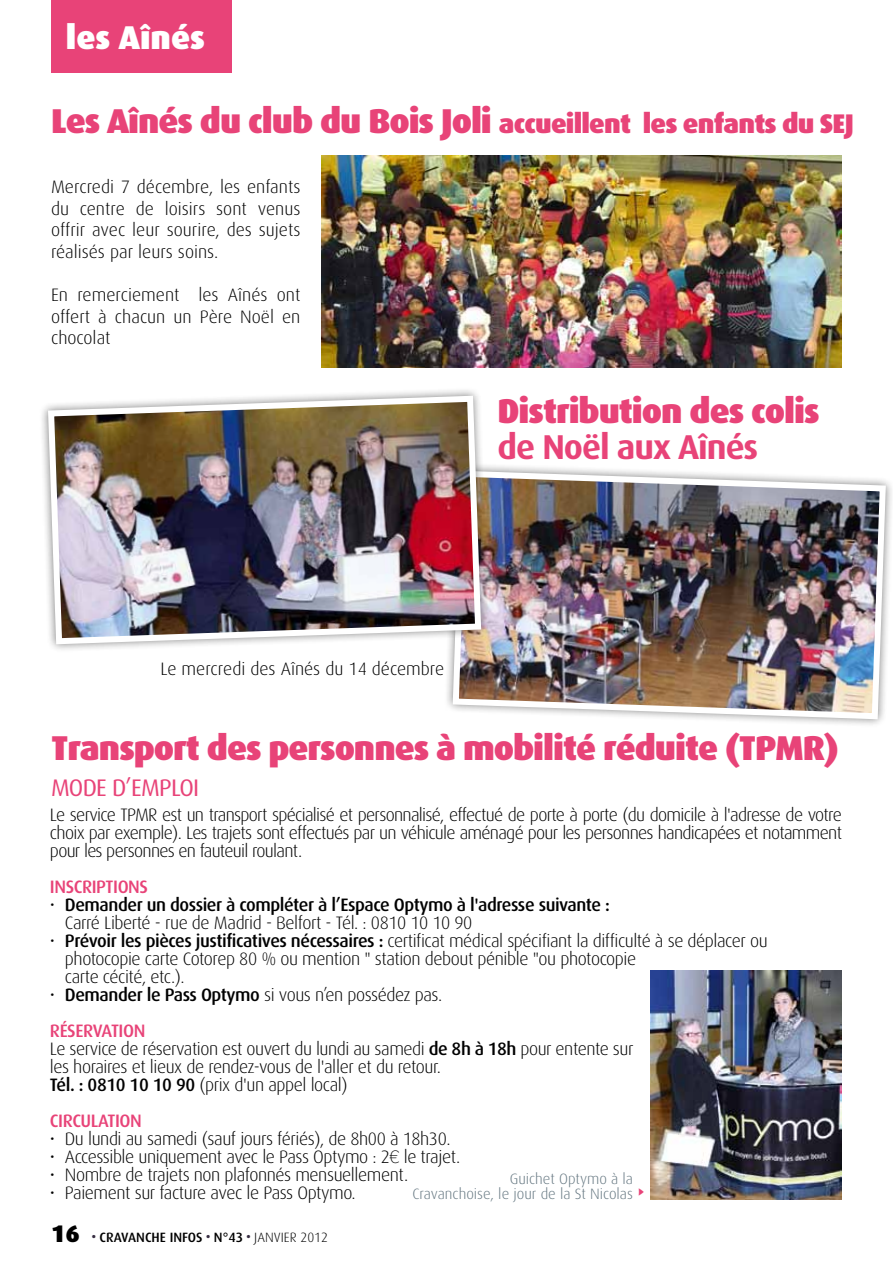
<style>
.page{position:relative;width:893px;height:1263px;background:#fff}
.page>*{position:absolute;margin:0;border:0;box-sizing:border-box;transform-origin:0 0}
.t1{font:900 34.5px "Dax";letter-spacing:-.03em;color:#e84378}
.t2{font:700 34.5px "Dax";letter-spacing:-.03em;color:#e84378}
.t3{font:900 33px "Dax";color:#fff}
.t4{font:900 27px "Dax";letter-spacing:-.03em;color:#e84378}
.t5{font:24px "Dax";color:#e84378}
.t6{font:300 18px/18px "Dax";letter-spacing:-.025em;color:#000;text-align:justify}
.t7{font:500 18px/18px "Dax";letter-spacing:-.025em;color:#000}
.t8{font:300 18px "Dax";color:#000}
.t9{font:500 18px "Dax";letter-spacing:-.025em;color:#e84378}
.t10{font:16.5px "Bienvenue Picto";color:#e84378}
.t11{font:300 15px/15px "Dax";color:#657781;text-align:right}
.t12{font:500 13.5px "Dax";color:#000}
.s1{font-size:34.5px}
.s2{font-weight:300}
.s3{font-weight:500}
.s4{font-weight:500;color:#e84378}
.s5{font-family:"Helvetica Neue LT Std";font-weight:100}
.s6{font-weight:900;font-size:24px}
</style>
<div class="page">
<div style="left:51px;top:0;width:181px;height:72px;background:#e84378"></div>
<img style="left:322px;top:155px;width:520px;height:213px">
<img style="left:651px;top:971px;width:191px;height:228px">
<div style="left:444px;top:462px;width:449px;height:266px;background:#000;opacity:.5"></div>
<img style="left:450px;top:468px;width:439px;height:254px">
<div style="left:39px;top:387px;width:451px;height:266px;background:#000;opacity:.5"></div>
<img style="left:45px;top:393px;width:439px;height:254px">
<h2 class="t3" style="left:66px;top:19px;width:141px">les Aînés</h2>
<h3 class="t4" style="left:51px;top:108px;width:804px"><span class="s1">Les Aînés du club du Bois Joli</span> accueillent les enfants du SEJ</h3>
<p class="t6" style="left:51px;top:176px;width:251px;line-height:21.6px">Mercredi 7 décembre, les enfants du centre de loisirs sont venus offrir avec leur sourire, des sujets réalisés par leurs soins.</p>
<p class="t6" style="left:51px;top:284px;width:251px;line-height:21.6px">En remerciement les Aînés ont offert à chacun un Père Noël en chocolat</p>
<h1 class="t1" style="left:497px;top:391px;width:323px">Distribution des colis</h1>
<h1 class="t2" style="left:497px;top:427px;width:262px">de Noël aux Aînés</h1>
<p class="t8" style="left:160px;top:659px;width:285px">Le mercredi des Aînés du 14 décembre</p>
<h1 class="t1" style="left:51px;top:728px;width:789px">Transport des personnes à mobilité réduite (TPMR)</h1>
<h3 class="t5" style="left:51px;top:774px;width:15px">MODE</h3>
<h3 class="t5" style="left:112px;top:774px;width:31px">D’EMPLOI</h3>
<p class="t6" style="left:50px;top:806px;width:794px">Le service TPMR est un transport spécialisé et personnalisé, effectué de porte à porte (du domicile à l'adresse de votre choix par exemple). Les trajets sont effectués par un véhicule aménagé pour les personnes handicapées et notamment pour les personnes en fauteuil roulant.</p>
<p class="t9" style="left:50px;top:877px;width:10px">Inscr</p>
<p class="t9" style="left:92px;top:877px;width:37px">iptions</p>
<p class="t7" style="left:65px;top:896px;width:546px;text-indent:-15px"><span class="s2">•</span> Demander un dossier à compléter à l’Espace Optymo à l'adresse suivante :<br><span class="s2">Carré Liberté - rue de Madrid - Belfort - Tél. : 0810 10 10 90</span></p>
<p class="t6" style="left:65px;top:932px;width:704px;text-align:left;text-indent:-15px">• <span class="s3">Prévoir les pièces justificatives nécessaires :</span> certificat médical spécifiant la difficulté à se déplacer ou photocopie carte Cotorep 80 % ou mention " station debout pénible "ou photocopie<br>carte cécité, etc.).</p>
<p class="t6" style="left:50px;top:977px;width:394px;line-height:36px">• <span class="s3">Demander le Pass Optymo</span> si vous n’en possédez pas.<br><span class="s4">Réserva</span></p>
<p class="t6" style="left:50px;top:1022px;width:585px;text-align:left;text-indent:61px"><span class="s4">tion<br></span>Le service de réservation est ouvert du lundi au samedi <span class="s3">de 8h à 18h</span> pour entente sur les horaires et lieux de rendez-vous de l'aller et du retour.<br><span class="s3">Tél. : 0810 10 10 90</span> (prix d'un appel local)</p>
<p class="t9" style="left:50px;top:1111px;width:81px">Circulation</p>
<p class="t6" style="left:50px;top:1130px;width:402px">• Du lundi au samedi (sauf jours fériés), de 8h00 à 18h30.</p>
<p class="t6" style="left:50px;top:1148px;width:412px">• Accessible uniquement avec le Pass Optymo : 2<span class="s5">€</span> le trajet.</p>
<p class="t6" style="left:50px;top:1166px;width:360px">• Nombre de trajets non plafonnés mensuellement.</p>
<p class="t6" style="left:50px;top:1184px;width:307px">• Paiement sur facture avec le Pass Optymo.</p>
<p class="t11" style="left:413px;top:1172px;width:222px">Guichet Optymo à la<br>Cravanchoise, le jour de la St Nicolas</p>
<p class="t10" style="left:648px;top:1199px;width:17px;rotate:-180deg">R</p>
<p class="t12" style="left:51px;top:1230px;width:64px"><span class="s6">16</span> <sup>.</sup> Cravanc</p>
<p class="t12" style="left:152px;top:1230px;width:178px">he infos <sup>.</sup> N°43 <sup>.</sup> <span class="s2">JANVIER 2012</span></p>
</div>
